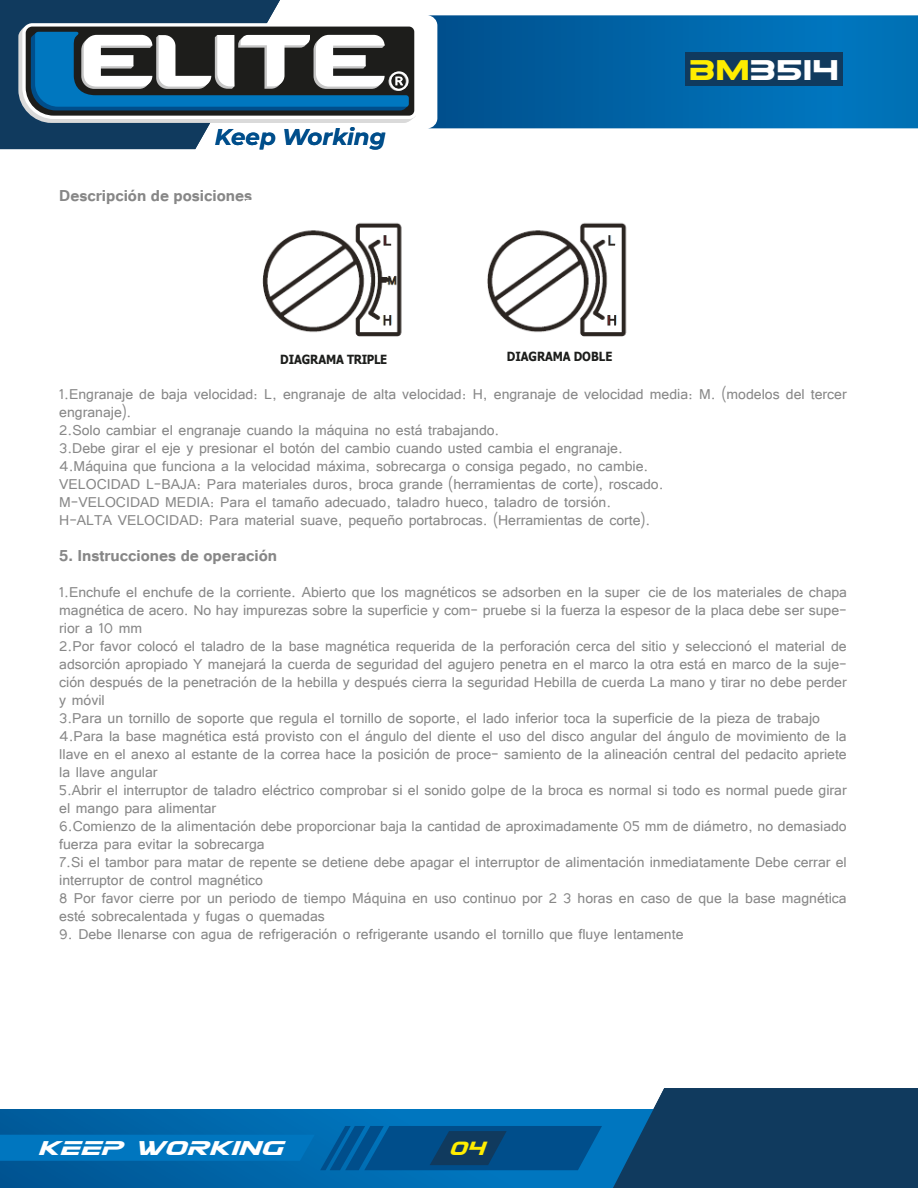
<style>
.page{position:relative;width:918px;height:1188px;background:#fff}
.page>*{position:absolute;margin:0;border:0;box-sizing:border-box;transform-origin:0 0}
.t1{font:29.1px "Eurofighter Title";letter-spacing:-.3em;color:#fff;scale:1.1 1}
.t2{font:italic 700 22.95px "Montserrat";color:#004e8b}
.t3{font:italic 20.25px "Eurofighter Expanded";color:#fff;scale:1.1 1}
.t4{font:700 19.5px "Tunga";color:#878787}
.t5{font:italic 19.5px "Eurofighter";color:#ffed00;scale:1.1 1}
.t6{font:18px/18px "Tunga";color:#878787}
.t7{font:700 12.6px "Tahoma";letter-spacing:-.005em;color:#1d1e1c;scale:.9 1}
.s1{color:#ffed00}
</style>
<div class="page">
<svg style="left:428px;top:15px;width:490px;height:113px;background:#0668a9"></svg>
<svg style="left:0;top:0;width:415px;height:149px"></svg>
<svg style="left:0;top:1088px;width:918px;height:100px"></svg>
<img style="left:262px;top:222px;width:365px;height:115px">
<div style="left:685px;top:52px;width:158px;height:34px;background:#103a5e"></div>
<p class="t2" style="left:215px;top:120px;width:172px">Keep Working</p>
<p class="t4" style="left:59px;top:183px;width:194px">Descripción de posiciones</p>
<p class="t7" style="left:280px;top:351px;width:121px">DIAGRAMA TRIPLE</p>
<p class="t7" style="left:507px;top:347px;width:119px">DIAGRAMA DOBLE</p>
<h1 class="t1" style="left:684px;top:55px;width:146px"><span class="s1">Bm</span>3514</h1>
<p class="t6" style="left:59px;top:384px;width:789px">1.Engranaje de baja velocidad: L, engranaje de alta velocidad: H, engranaje de velocidad media: M. (modelos del tercer engranaje).<br>2.Solo cambiar el engranaje cuando la máquina no está trabajando.<br>3.Debe girar el eje y presionar el botón del cambio cuando usted cambia el engranaje.<br>4.Máquina que funciona a la velocidad máxima, sobrecarga o consiga pegado, no cambie.<br>VELOCIDAD L-BAJA: Para materiales duros, broca grande (herramientas de corte), roscado.<br>M-VELOCIDAD MEDIA: Para el tamaño adecuado, taladro hueco, taladro de torsión.<br>H-ALTA VELOCIDAD: Para material suave, pequeño portabrocas. (Herramientas de corte).</p>
<p class="t4" style="left:59px;top:543px;width:219px">5. Instrucciones de operación</p>
<p class="t6" style="left:59px;top:582px;width:789px">1.Enchufe el enchufe de la corriente. Abierto que los magnéticos se adsorben en la super cie de los materiales de chapa magnética de acero. No hay impurezas sobre la superficie y com- pruebe si la fuerza la espesor de la placa debe ser supe&shy;rior a 10 mm<br>2.Por favor colocó el taladro de la base magnética requerida de la perforación cerca del sitio y seleccionó el material de adsorción apropiado Y manejará la cuerda de seguridad del agujero penetra en el marco la otra está en marco de la suje&shy;ción después de la penetración de la hebilla y después cierra la seguridad Hebilla de cuerda La mano y tirar no debe perder y móvil<br>3.Para un tornillo de soporte que regula el tornillo de soporte, el lado inferior toca la superficie de la pieza de trabajo 4.Para la base magnética está provisto con el ángulo del diente el uso del disco angular del ángulo de movimiento de la llave en el anexo al estante de la correa hace la posición de proce- samiento de la alineación central del pedacito apriete la llave angular<br>5.Abrir el interruptor de taladro eléctrico comprobar si el sonido golpe de la broca es normal si todo es normal puede girar el mango para alimentar<br>6.Comienzo de la alimentación debe proporcionar baja la cantidad de aproximadamente 05 mm de diámetro, no demasiado fuerza para evitar la sobrecarga<br>7.Si el tambor para matar de repente se detiene debe apagar el interruptor de alimentación inmediatamente Debe cerrar el interruptor de control magnético<br>8 Por favor cierre por un periodo de tiempo Máquina en uso continuo por 2 3 horas en caso de que la base magnética esté sobrecalentada y fugas o quemadas</p>
<p class="t6" style="left:59px;top:924px;width:626px">9. Debe llenarse con agua de refrigeración o refrigerante usando el tornillo que fluye lentamente</p>
<p class="t3" style="left:38px;top:1138px;width:224px">KEEP WORKiNG</p>
<p class="t5" style="left:448px;top:1138px;width:34px">04</p>
<p class="t5" style="left:454px;top:1138px;width:23px">01</p>
</div>
